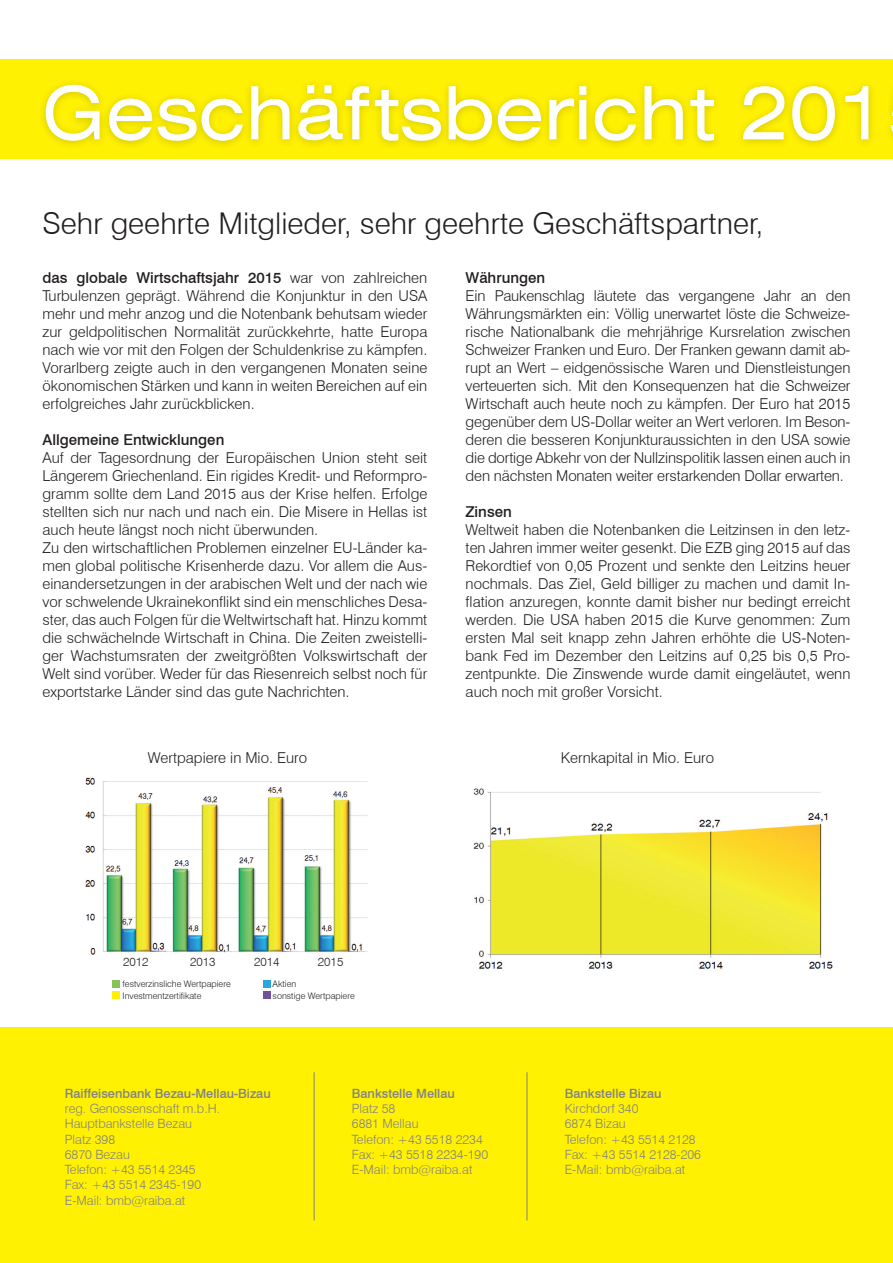
<style>
.page{position:relative;width:893px;height:1263px;background:#fff}
.page>*{position:absolute;margin:0;border:0;box-sizing:border-box;transform-origin:0 0}
.t1{font:expanded 73.65px "Swiss 721 BT";color:#fff}
.t2{font:300 30px "Swiss 721 BT";color:#231f20}
.t3{font:300 15px/18px "Swiss 721 BT";color:#231f20;text-align:justify}
.t4{font:500 15px "Swiss 721 BT";color:#231f20}
.t5{font:300 12.75px/15.3px "Swiss 721 BT";color:#808285}
.t6{font:500 12.75px "Swiss 721 BT";color:#808285}
.t7{font:300 12px "Swiss 721 BT";color:#231f20}
.t8{font:300 9px "Swiss 721 BT";color:#231f20}
.s1{font-weight:500}
</style>
<div class="page">
<div style="left:0;top:60px;width:893px;height:99px;background:#fff101"></div>
<div style="left:0;top:1027px;width:893px;height:236px;background:#fff101"></div>
<div style="left:39px;top:78px;width:854px;height:72px;background:#231f20;opacity:.2"></div>
<img style="left:473px;top:788px;width:360px;height:181px">
<img style="left:85px;top:777px;width:283px;height:178px">
<div style="left:263px;top:980px;width:7px;height:7px;background:#29a6de"></div>
<div style="left:113px;top:992px;width:7px;height:7px;background:#fff101"></div>
<div style="left:113px;top:980px;width:7px;height:7px;background:#89c259"></div>
<div style="left:263px;top:992px;width:7px;height:7px;background:#6f5297"></div>
<hr style="left:314px;top:1072px;width:1px;height:148px;background:#808285">
<hr style="left:527px;top:1072px;width:1px;height:148px;background:#808285">
<h1 class="t1" style="left:43px;top:69px;width:846px">Geschäftsbericht 201</h1>
<h2 class="t2" style="left:43px;top:205px;width:723px">Sehr geehrte Mitglieder, sehr geehrte Geschäftspartner,</h2>
<p class="t3" style="left:43px;top:269px;width:386px"><span class="s1">das globale Wirtschaftsjahr 2015</span> war von zahlreichen Turbulenzen geprägt. Während die Konjunktur in den USA mehr und mehr anzog und die Notenbank behutsam wieder zur geldpolitischen Normalität zurückkehrte, hatte Europa nach wie vor mit den Folgen der Schuldenkrise zu kämpfen.<br>Vorarlberg zeigte auch in den vergangenen Monaten seine ökonomischen Stärken und kann in weiten Bereichen auf ein erfolgreiches Jahr zurückblicken.</p>
<p class="t4" style="left:43px;top:431px;width:183px">Allgemeine Entwicklungen</p>
<p class="t3" style="left:43px;top:449px;width:386px;text-align:left">Auf der Tagesordnung der Europäischen Union steht seit Längerem Griechenland. Ein rigides Kredit- und Reformpro&shy;gramm sollte dem Land 2015 aus der Krise helfen. Erfolge stellten sich nur nach und nach ein. Die Misere in Hellas ist auch heute längst noch nicht überwunden.<br>Zu den wirtschaftlichen Problemen einzelner EU-Länder ka&shy;men global politische Krisenherde dazu. Vor allem die Aus&shy;einandersetzungen in der arabischen Welt und der nach wie vor schwelende Ukrainekonflikt sind ein menschliches Desa&shy;ster, das auch Folgen für die Weltwirtschaft hat. Hinzu kommt die schwächelnde Wirtschaft in China. Die Zeiten zweistelli&shy;ger Wachstumsraten der zweitgrößten Volkswirtschaft der Welt sind vorüber. Weder für das Riesenreich selbst noch für exportstarke Länder sind das gute Nachrichten.</p>
<p class="t4" style="left:466px;top:269px;width:81px">Währungen</p>
<p class="t3" style="left:466px;top:287px;width:386px">Ein Paukenschlag läutete das vergangene Jahr an den Währungsmärkten ein: Völlig unerwartet löste die Schweize&shy;rische Nationalbank die mehrjährige Kursrelation zwischen Schweizer Franken und Euro. Der Franken gewann damit ab&shy;rupt an Wert – eidgenössische Waren und Dienstleistungen verteuerten sich. Mit den Konsequenzen hat die Schweizer Wirtschaft auch heute noch zu kämpfen. Der Euro hat 2015 gegenüber dem US-Dollar weiter an Wert verloren. Im Beson&shy;deren die besseren Konjunkturaussichten in den USA sowie die dortige Abkehr von der Nullzinspolitik lassen einen auch in den nächsten Monaten weiter erstarkenden Dollar erwarten.</p>
<p class="t4" style="left:466px;top:503px;width:48px">Zinsen</p>
<p class="t3" style="left:466px;top:521px;width:386px">Weltweit haben die Notenbanken die Leitzinsen in den letz&shy;ten Jahren immer weiter gesenkt. Die EZB ging 2015 auf das Rekordtief von 0,05 Prozent und senkte den Leitzins heuer nochmals. Das Ziel, Geld billiger zu machen und damit In&shy;flation anzuregen, konnte damit bisher nur bedingt erreicht werden. Die USA haben 2015 die Kurve genommen: Zum ersten Mal seit knapp zehn Jahren erhöhte die US-Noten&shy;bank Fed im Dezember den Leitzins auf 0,25 bis 0,5 Pro&shy;zentpunkte. Die Zinswende wurde damit eingeläutet, wenn auch noch mit großer Vorsicht.</p>
<p class="t3" style="left:148px;top:749px;width:161px">Wertpapiere in Mio. Euro</p>
<p class="t3" style="left:561px;top:749px;width:155px">Kernkapital in Mio. Euro</p>
<p class="t7" style="left:123px;top:954px;width:27px">2012</p>
<p class="t7" style="left:190px;top:954px;width:27px">2013</p>
<p class="t7" style="left:254px;top:954px;width:27px">2014</p>
<p class="t7" style="left:318px;top:954px;width:27px">2015</p>
<p class="t8" style="left:123px;top:978px;width:110px">festverzinsliche Wertpapiere</p>
<p class="t8" style="left:273px;top:978px;width:25px">Aktien</p>
<p class="t8" style="left:123px;top:990px;width:80px">Investmentzertifikate</p>
<p class="t8" style="left:273px;top:990px;width:84px">sonstige Wertpapiere</p>
<p class="t6" style="left:65px;top:1085px;width:207px">Raiffeisenbank Bezau-Mellau-Bizau</p>
<p class="t5" style="left:65px;top:1101px;width:157px">reg. Genossenschaft m.b.H.<br>Hauptbankstelle Bezau<br>Platz 398<br>6870 Bezau<br>Telefon: +43 5514 2345<br>Fax: +43 5514 2345-190<br>E-Mail: bmb@raiba.at</p>
<p class="t6" style="left:352px;top:1085px;width:104px">Bankstelle Mellau</p>
<p class="t5" style="left:352px;top:1101px;width:138px">Platz 58<br>6881 Mellau<br>Telefon: +43 5518 2234<br>Fax: +43 5518 2234-190<br>E-Mail: bmb@raiba.at</p>
<p class="t6" style="left:565px;top:1085px;width:98px">Bankstelle Bizau</p>
<p class="t5" style="left:565px;top:1101px;width:138px">Kirchdorf 340<br>6874 Bizau<br>Telefon: +43 5514 2128<br>Fax: +43 5514 2128-206<br>E-Mail: bmb@raiba.at</p>
</div>
